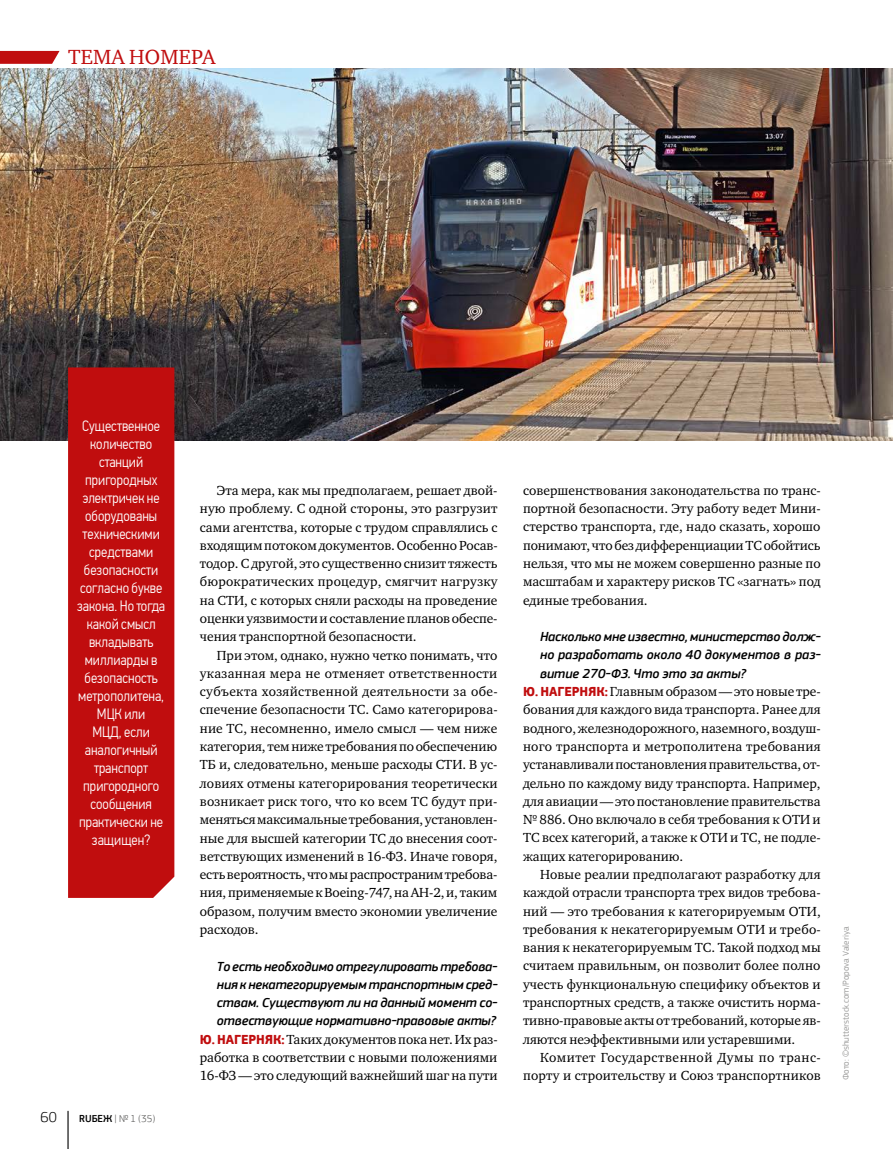
<style>
.page{position:relative;width:893px;height:1149px;background:#fff}
.page>*{position:absolute;margin:0;border:0;box-sizing:border-box;transform-origin:0 0}
.t1{font:21px "Charter ITC";letter-spacing:.01em;color:#c00d0e}
.t2{font:300 15px/18px "PF Din Text Cond Pro";color:#fff;text-align:center}
.t3{font:300 15px "PF Square Sans Pro";color:#000}
.t4{font:13.5px/18.3px "Charter ITC";color:#000;text-align:justify}
.t5{font:italic 500 13.5px/18.3px "PF Square Sans Pro";letter-spacing:-.01em;color:#000;text-align:justify}
.t6{font:300 10.5px "PF Square Sans Pro";color:#575756}
.t7{font:9px "PF Square Sans Pro";color:#9d9d9c}
.s1{font-weight:500;color:#000}
.s2{font-family:"PF Square Sans Pro";font-weight:700;color:#c00d0e}
</style>
<div class="page">
<img style="left:0;top:68px;width:893px;height:372px">
<div style="left:68px;top:367px;width:106px;height:530px;background:#c00d0e"></div>
<hr style="left:67px;top:1110px;width:2px;height:38px;background:#000">
<svg style="left:0;top:51px;width:60px;height:13px"></svg>
<h1 class="t1" style="left:68px;top:43px;width:149px">ТЕМА НОМЕРА</h1>
<p class="t2" style="left:77px;top:417px;width:90px">Существенное количество станций пригородных электричек не оборудованы техническими средствами безопасности согласно букве закона. Но тогда какой смысл вкладывать миллиарды в безопасность метрополитена,<br>МЦК или<br>МЦД, если аналогичный транспорт пригородного сообщения практически не защищен?</p>
<p class="t3" style="left:41px;top:1108px;width:18px">60</p>
<p class="t6" style="left:79px;top:1112px;width:78px"><span class="s1">RUБЕЖ</span> | № 1 (35)</p>
<p class="t4" style="left:200px;top:481px;width:299px;text-indent:17px">Эта мера, как мы предполагаем, решает двой&shy;ную проблему. С одной стороны, это разгрузит сами агентства, которые с трудом справлялись с входящим потоком документов. Особенно Росав&shy;тодор. С другой, это существенно снизит тяжесть бюрократических процедур, смягчит нагрузку на СТИ, с которых сняли расходы на проведение оценки уязвимости и составление планов обеспе&shy;чения транспортной безопасности.</p>
<p class="t4" style="left:200px;top:645px;width:299px;text-indent:17px">При этом, однако, нужно четко понимать, что указанная мера не отменяет ответственности субъекта хозяйственной деятельности за обе&shy;спечение безопасности ТС. Само категорирова&shy;ние ТС, несомненно, имело смысл — чем ниже категория, тем ниже требования по обеспечению ТБ и, следовательно, меньше расходы СТИ. В ус&shy;ловиях отмены категорирования теоретически возникает риск того, что ко всем ТС будут при&shy;меняться максимальные требования, установлен&shy;ные для высшей категории ТС до внесения соот&shy;ветствующих изменений в 16-ФЗ. Иначе говоря, есть вероятность, что мы распространим требова&shy;ния, применяемые к Boeing-747, на АН-2, и, таким образом, получим вместо экономии увеличение расходов.</p>
<p class="t5" style="left:217px;top:956px;width:282px">То есть необходимо отрегулировать требова&shy;ния к некатегорируемым транспортным сред&shy;ствам. Существуют ли на данный момент со&shy;отвествующие нормативно-правовые акты?</p>
<p class="t4" style="left:200px;top:1029px;width:299px"><span class="s2">Ю. НАГЕРНЯК:</span> Таких документов пока нет. Их раз&shy;работка в соответствии с новыми положениями 16-ФЗ — это следующий важнейший шаг на пути</p>
<p class="t4" style="left:523px;top:481px;width:299px">совершенствования законодательства по транс&shy;портной безопасности. Эту работу ведет Мини&shy;стерство транспорта, где, надо сказать, хорошо понимают, что без дифференциации ТС обойтись нельзя, что мы не можем совершенно разные по масштабам и характеру рисков ТС «загнать» под единые требования.</p>
<p class="t5" style="left:540px;top:627px;width:282px">Насколько мне известно, министерство долж&shy;но разработать около 40 документов в раз&shy;витие 270-ФЗ. Что это за акты?</p>
<p class="t4" style="left:523px;top:682px;width:299px"><span class="s2">Ю. НАГЕРНЯК:</span> Главным образом— это новые тре&shy;бования для каждого вида транспорта. Ранее для водного, железнодорожного, наземного, воздуш&shy;ного транспорта и метрополитена требования устанавливали постановления правительства, от&shy;дельно по каждому виду транспорта. Например, для авиации— это постановление правительства № 886. Оно включало в себя требования к ОТИ и ТС всех категорий, а также к ОТИ и ТС, не подле&shy;жащих категорированию.</p>
<p class="t4" style="left:523px;top:864px;width:299px;text-indent:17px">Новые реалии предполагают разработку для каждой отрасли транспорта трех видов требова&shy;ний — это требования к категорируемым ОТИ, требования к некатегорируемым ОТИ и требо&shy;вания к некатегорируемым ТС. Такой подход мы считаем правильным, он позволит более полно учесть функциональную специфику объектов и транспортных средств, а также очистить норма&shy;тивно-правовые акты от требований, которые яв&shy;ляются неэффективными или устаревшими.</p>
<p class="t4" style="left:523px;top:1047px;width:299px;text-align:right">Комитет Государственной Думы по транс&shy;порту и строительству и Союз транспортников</p>
<p class="t7" style="left:840px;top:1080px;width:156px;rotate:-90deg">Фото: ©shutterstock.com/Popova Valeriya</p>
</div>
